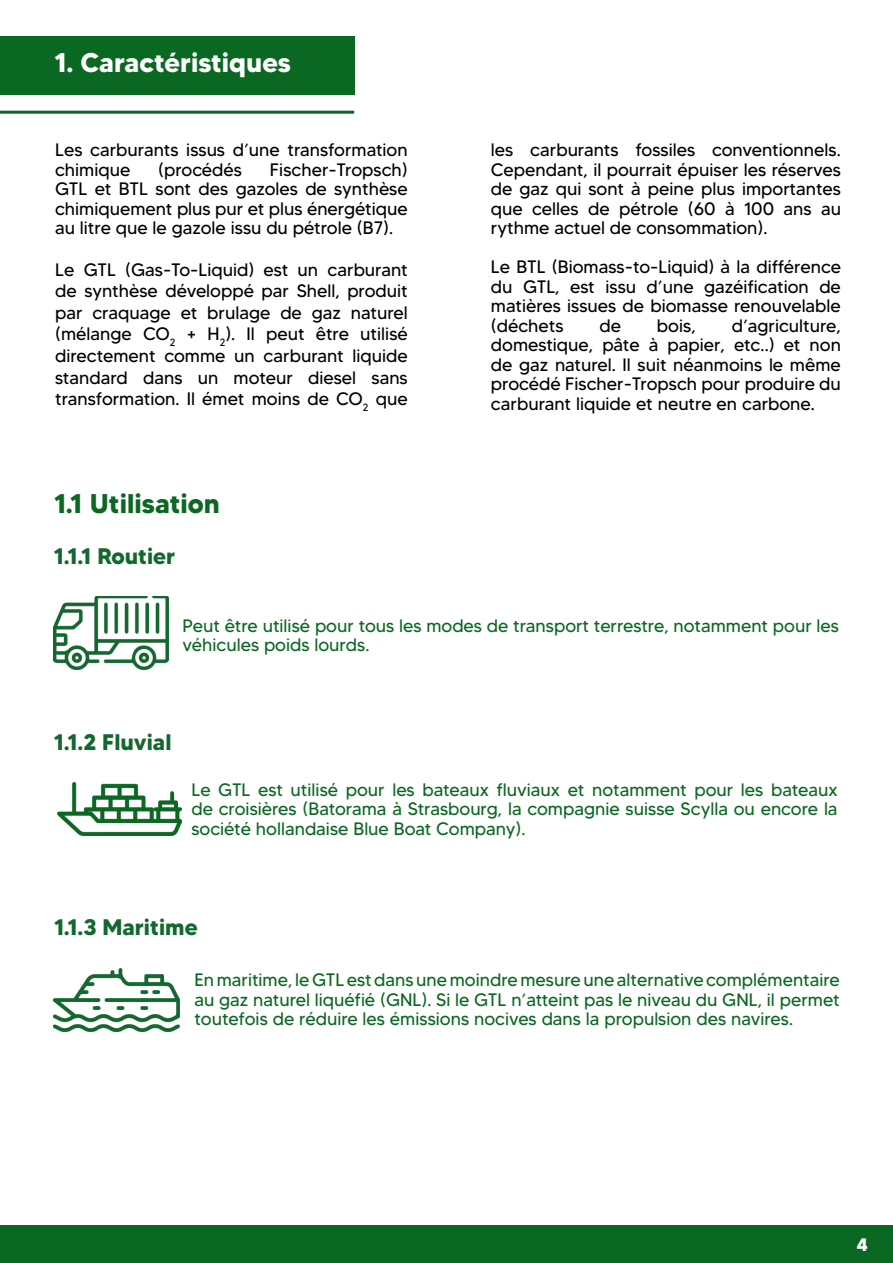
<style>
.page{position:relative;width:893px;height:1263px;background:#fff}
.page>*{position:absolute;margin:0;border:0;box-sizing:border-box;transform-origin:0 0}
.t1{font:700 27px "MADETOMMY";color:#fff}
.t2{font:700 27px "MADETOMMY";color:#0b6822}
.t3{font:700 22.5px "MADETOMMY";color:#12682f}
.t4{font:18px/19.5px "MADETOMMY";color:#000;text-align:justify}
.t5{font:18px/19.5px "MADETOMMY";color:#0b6822;text-align:justify}
.t6{font:700 18px "MADETOMMY";color:#fff}
</style>
<div class="page">
<div style="left:0;top:1225px;width:893px;height:38px;background:#0b6822"></div>
<div style="left:0;top:36px;width:354px;height:59px;background:#0b6822"></div>
<hr style="left:0;top:111px;width:354px;height:3px;background:#0b6822">
<img style="left:54px;top:597px;width:115px;height:72px">
<img style="left:57px;top:783px;width:124px;height:52px">
<img style="left:54px;top:968px;width:126px;height:63px">
<h1 class="t1" style="left:54px;top:46px;width:238px">1. Caractéristiques</h1>
<p class="t4" style="left:55px;top:140px;width:354px">Les carburants issus d’une transformation chimique</p>
<p class="t4" style="left:55px;top:160px;width:354px;text-indent:215px">Fischer-Tropsch)<br>GTL et BTL sont des gazoles de synthèse chimiquement plus pur et plus énergétique au litre que le gazole issu du pétrole (B7).</p>
<p class="t4" style="left:55px;top:258px;width:354px;line-height:21.6px">Le GTL (Gas-To-Liquid) est un carburant de synthèse développé par Shell, produit par craquage et brulage de gaz naturel (mélange CO<sub>2</sub> + H<sub>2</sub>). Il peut être utilisé directement comme un carburant liquide standard dans un moteur diesel sans transformation. Il émet moins de CO<sub>2</sub> que</p>
<p class="t4" style="left:158px;top:160px;width:85px">(procédés</p>
<h1 class="t2" style="left:54px;top:486px;width:168px">1.1 Utilisation</h1>
<p class="t3" style="left:54px;top:542px;width:123px">1.1.1 Routier</p>
<p class="t4" style="left:491px;top:140px;width:352px">les carburants fossiles conventionnels.<br>Cependant, il pourrait épuiser les réserves de gaz qui sont à peine plus importantes que celles de pétrole (60 à 100 ans au rythme actuel de consommation).</p>
<p class="t4" style="left:491px;top:257px;width:352px">Le BTL (Biomass-to-Liquid) à la différence du GTL, est issu d’une gazéification de matières issues de biomasse renouvelable (déchets</p>
<p class="t4" style="left:491px;top:316px;width:351px;text-indent:241px">d’agriculture, domestique, pâte à papier, etc..) et non de gaz naturel. Il suit néanmoins le même procédé Fischer-Tropsch pour produire du carburant liquide et neutre en carbone.</p>
<p class="t4" style="left:599px;top:316px;width:23px">de</p>
<p class="t4" style="left:657px;top:316px;width:40px">bois,</p>
<p class="t5" style="left:183px;top:615px;width:658px">Peut être utilisé pour tous les modes de transport terrestre, notamment pour les véhicules poids lourds.</p>
<p class="t3" style="left:54px;top:728px;width:119px">1.1.2 Fluvial</p>
<p class="t5" style="left:191px;top:779px;width:648px">Le GTL est utilisé pour les bateaux fluviaux et notamment pour les bateaux de croisières (Batorama à Strasbourg, la compagnie suisse Scylla ou encore la société hollandaise Blue Boat Company).</p>
<p class="t3" style="left:54px;top:913px;width:145px">1.1.3 Maritime</p>
<p class="t5" style="left:194px;top:970px;width:647px">En maritime, le GTL est dans une moindre mesure une alternative complémentaire au gaz naturel liquéfié (GNL). Si le GTL n’atteint pas le niveau du GNL, il permet toutefois de réduire les émissions nocives dans la propulsion des navires.</p>
<p class="t6" style="left:856px;top:1233px;width:13px">4</p>
</div>
